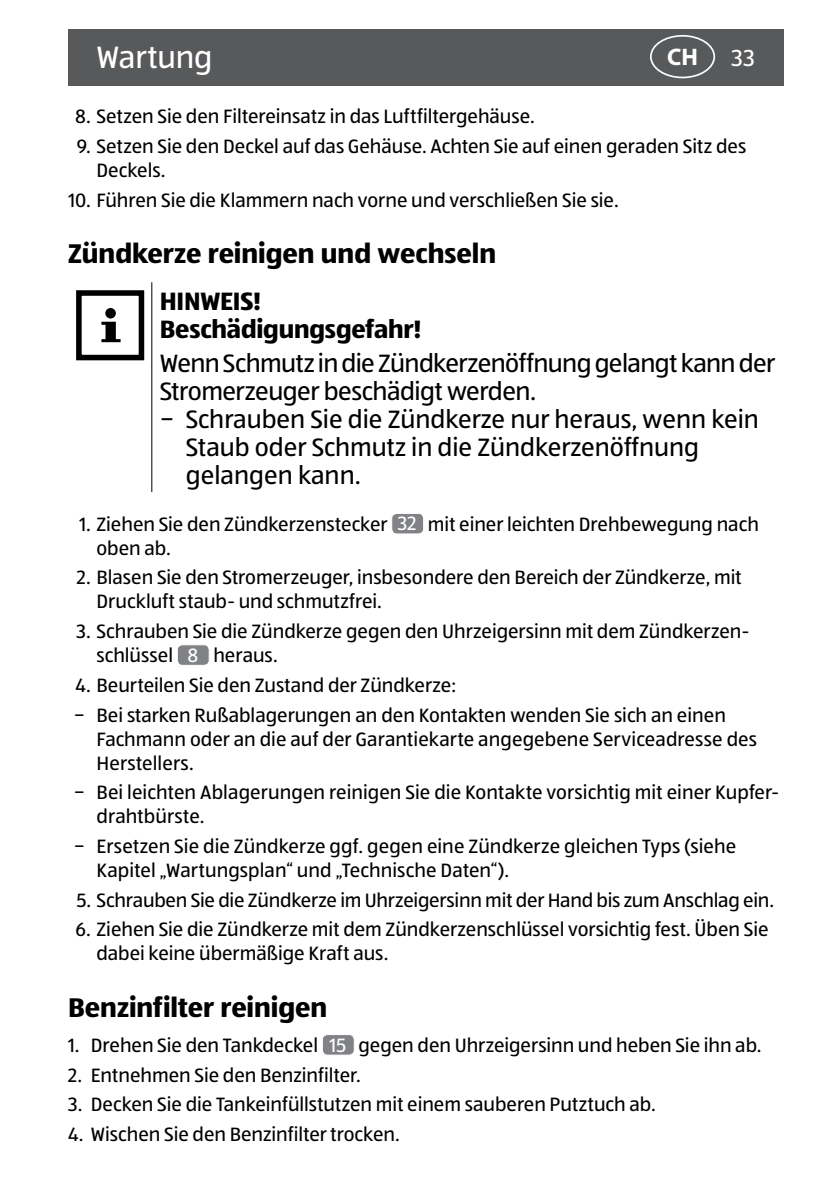
<style>
.page{position:relative;width:840px;height:1191px;background:#fff}
.page>*{position:absolute;margin:0;border:0;box-sizing:border-box;transform-origin:0 0}
.t1{font:32px "ALDISUEDOT";letter-spacing:-.01em;color:#fff}
.t2{font:700 28px "ALDISUEDOT";color:#000}
.t3{font:26px "ALDISUEDOT";color:#000}
.t4{font:26px "ALDISUEDOT";letter-spacing:-.025em;color:#000}
.t5{font:26px "ALDISUEDOT";letter-spacing:-.02em;color:#000}
.t6{font:700 26px/28px "ALDISUEDOT";letter-spacing:-.005em;color:#000}
.t7{font:700 24px "Myriad Pro";color:#fff}
.t8{font:24px "ALDISUEDOT";color:#fff}
.t9{font:20px/24px "ALDISUEDOT";color:#000}
.s1{color:#fff}
</style>
<div class="page">
<div style="left:68px;top:29px;width:714px;height:56px;background:#58595b"></div>
<div style="left:649px;top:35px;width:65px;height:43px;border:2px solid #fafdff;border-radius:50%"></div>
<hr style="left:151px;top:282px;width:1px;height:210px;background:#000">
<div style="left:76px;top:290px;width:68px;height:70px;border:6px solid #000"></div>
<div style="left:105px;top:308px;width:11px;height:10px;background:#000;border-radius:50%"></div>
<svg style="left:101px;top:322px;width:19px;height:20px"></svg>
<div style="left:391px;top:513px;width:32px;height:21px;background:#808285;border-radius:5px"></div>
<div style="left:391px;top:513px;width:33px;height:21px;border:1px solid #fff;border-radius:5px"></div>
<div style="left:177px;top:645px;width:32px;height:20px;background:#808285;border-radius:5px"></div>
<div style="left:177px;top:644px;width:32px;height:22px;border:1px solid #fff;border-radius:5px"></div>
<div style="left:322px;top:1034px;width:32px;height:21px;background:#808285;border-radius:5px"></div>
<div style="left:322px;top:1034px;width:32px;height:21px;border:1px solid #fff;border-radius:5px"></div>
<h1 class="t1" style="left:96px;top:36px;width:118px">Wartung</h1>
<p class="t7" style="left:666px;top:41px;width:32px">CH</p>
<p class="t8" style="left:731px;top:43px;width:25px">33</p>
<p class="t9" style="left:75px;top:104px;width:461px">8. Setzen Sie den Filtereinsatz in das Luftfiltergehäuse.</p>
<p class="t9" style="left:96px;top:133px;width:651px;text-indent:-20px">9. Setzen Sie den Deckel auf das Gehäuse. Achten Sie auf einen geraden Sitz des<br>Deckels.</p>
<p class="t9" style="left:68px;top:187px;width:551px">10. Führen Sie die Klammern nach vorne und verschließen Sie sie.</p>
<h2 class="t2" style="left:68px;top:234px;width:429px">Zündkerze reinigen und wechseln</h2>
<h3 class="t6" style="left:160px;top:287px;width:263px">HINWEIS!<br>Beschädigungsgefahr!</h3>
<h3 class="t4" style="left:160px;top:346px;width:616px">Wenn Schmutz in die Zündkerzenöffnung gelangt kann der</h3>
<h3 class="t5" style="left:160px;top:374px;width:378px">Stromerzeuger beschädigt werden.</h3>
<h3 class="t3" style="left:160px;top:402px;width:600px">− Schrauben Sie die Zündkerze nur heraus, wenn kein</h3>
<h3 class="t3" style="left:186px;top:430px;width:514px">Staub oder Schmutz in die Zündkerzenöffnung</h3>
<h3 class="t3" style="left:186px;top:458px;width:176px">gelangen kann.</h3>
<p class="t9" style="left:96px;top:511px;width:663px;text-indent:-17px">1. Ziehen Sie den Zündkerzenstecker <span class="s1">32</span> mit einer leichten Drehbewegung nach oben ab.</p>
<p class="t9" style="left:96px;top:565px;width:646px;text-indent:-20px">2. Blasen Sie den Stromerzeuger, insbesondere den Bereich der Zündkerze, mit<br>Druckluft staub- und schmutzfrei.</p>
<p class="t9" style="left:96px;top:619px;width:654px;text-indent:-20px">3. Schrauben Sie die Zündkerze gegen den Uhrzeigersinn mit dem Zündkerzen&shy;schlüssel <span class="s1">8</span> heraus.</p>
<p class="t9" style="left:74px;top:669px;width:653px;line-height:29.6px">4. Beurteilen Sie den Zustand der Zündkerze:<br>− Bei starken Rußablagerungen an den Kontakten wenden Sie sich an einen</p>
<p class="t9" style="left:96px;top:726px;width:661px">Fachmann oder an die auf der Garantiekarte angegebene Serviceadresse des<br>Herstellers.</p>
<p class="t9" style="left:96px;top:780px;width:683px;text-indent:-23px">− Bei leichten Ablagerungen reinigen Sie die Kontakte vorsichtig mit einer Kupfer&shy;drahtbürste.</p>
<p class="t9" style="left:96px;top:833px;width:641px;text-indent:-23px">− Ersetzen Sie die Zündkerze ggf. gegen eine Zündkerze gleichen Typs (siehe<br>Kapitel „Wartungsplan“ und „Technische Daten“).</p>
<p class="t9" style="left:76px;top:887px;width:698px">5. Schrauben Sie die Zündkerze im Uhrzeigersinn mit der Hand bis zum Anschlag ein.</p>
<p class="t9" style="left:96px;top:917px;width:673px;text-indent:-21px">6. Ziehen Sie die Zündkerze mit dem Zündkerzenschlüssel vorsichtig fest. Üben Sie dabei keine übermäßige Kraft aus.</p>
<h2 class="t2" style="left:68px;top:988px;width:260px">Benzinfilter reinigen</h2>
<p class="t9" style="left:68px;top:1032px;width:694px">1. Drehen Sie den Tankdeckel <span class="s1">15</span> gegen den Uhrzeigersinn und heben Sie ihn ab.</p>
<p class="t9" style="left:68px;top:1062px;width:294px">2. Entnehmen Sie den Benzinfilter.</p>
<p class="t9" style="left:68px;top:1092px;width:589px">3. Decken Sie die Tankeinfüllstutzen mit einem sauberen Putztuch ab.</p>
<p class="t9" style="left:68px;top:1121px;width:333px">4. Wischen Sie den Benzinfilter trocken.</p>
</div>
